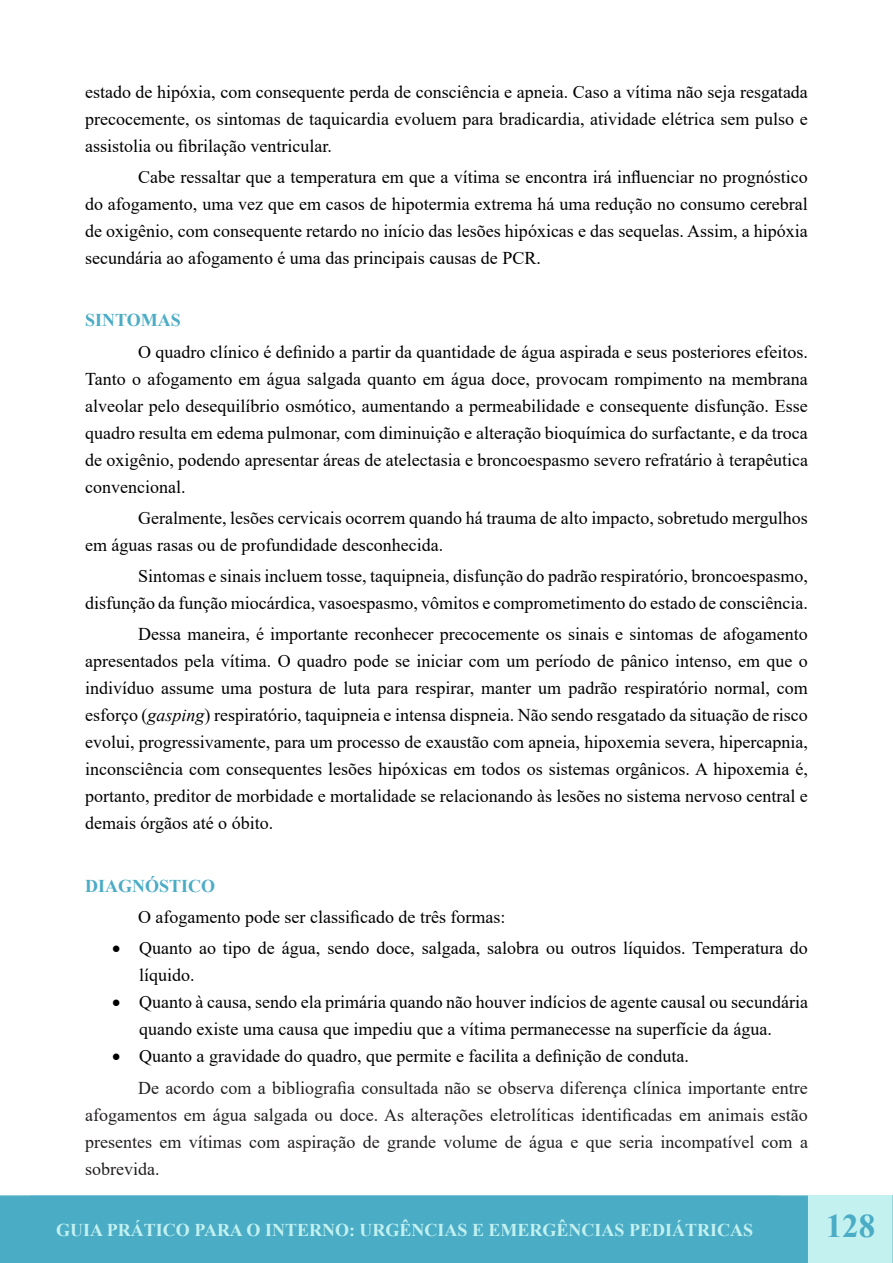
<style>
.page{position:relative;width:893px;height:1263px;background:#fff}
.page>*{position:absolute;margin:0;border:0;box-sizing:border-box;transform-origin:0 0}
.t1{font:700 33px "Times New Roman";color:#4bacc6}
.t2{font:18px/27px "Times New Roman";color:#000;text-align:justify}
.t3{font:18px/27px "Times New Roman";color:#231f20;text-align:justify}
.t4{font:700 18px "Times New Roman";color:#c2f1f0}
.t5{font:700 18px "Times New Roman";color:#4bacc6}
.s1{font-style:italic}
</style>
<div class="page">
<div style="left:0;top:1195px;width:810px;height:68px;background:#4bacc6;border:2px solid #4bacc6"></div>
<div style="left:809px;top:1196px;width:83px;height:66px;background:#c2f1f0"></div>
<div style="left:808px;top:1195px;width:85px;height:68px;border:2px solid #c2f1f0"></div>
<svg style="left:892px;top:1195px;width:1px;height:68px"></svg>
<p class="t2" style="left:85px;top:77px;width:724px">estado de hipóxia, com consequente perda de consciência e apneia. Caso a vítima não seja resgatada precocemente, os sintomas de taquicardia evoluem para bradicardia, atividade elétrica sem pulso e assistolia ou fibrilação ventricular.</p>
<p class="t2" style="left:85px;top:163px;width:724px;text-indent:53px">Cabe ressaltar que a temperatura em que a vítima se encontra irá influenciar no prognóstico do afogamento, uma vez que em casos de hipotermia extrema há uma redução no consumo cerebral de oxigênio, com consequente retardo no início das lesões hipóxicas e das sequelas. Assim, a hipóxia secundária ao afogamento é uma das principais causas de PCR.</p>
<p class="t5" style="left:85px;top:307px;width:97px">SINTOMAS</p>
<p class="t2" style="left:85px;top:337px;width:724px;text-indent:53px">O quadro clínico é definido a partir da quantidade de água aspirada e seus posteriores efeitos.<br>Tanto o afogamento em água salgada quanto em água doce, provocam rompimento na membrana alveolar pelo desequilíbrio osmótico, aumentando a permeabilidade e consequente disfunção. Esse quadro resulta em edema pulmonar, com diminuição e alteração bioquímica do surfactante, e da troca de oxigênio, podendo apresentar áreas de atelectasia e broncoespasmo severo refratário à terapêutica convencional.</p>
<p class="t2" style="left:85px;top:504px;width:724px;text-indent:53px">Geralmente, lesões cervicais ocorrem quando há trauma de alto impacto, sobretudo mergulhos em águas rasas ou de profundidade desconhecida.</p>
<p class="t2" style="left:85px;top:562px;width:724px;text-align:right">Sintomas e sinais incluem tosse, taquipneia, disfunção do padrão respiratório, broncoespasmo, disfunção da função miocárdica, vasoespasmo, vômitos e comprometimento do estado de consciência.</p>
<p class="t2" style="left:85px;top:620px;width:724px;text-indent:53px">Dessa maneira, é importante reconhecer precocemente os sinais e sintomas de afogamento apresentados pela vítima. O quadro pode se iniciar com um período de pânico intenso, em que o indivíduo assume uma postura de luta para respirar, manter um padrão respiratório normal, com esforço (<span class="s1">gasping</span>) respiratório, taquipneia e intensa dispneia. Não sendo resgatado da situação de risco evolui, progressivamente, para um processo de exaustão com apneia, hipoxemia severa, hipercapnia, inconsciência com consequentes lesões hipóxicas em todos os sistemas orgânicos. A hipoxemia é, portanto, preditor de morbidade e mortalidade se relacionando às lesões no sistema nervoso central e demais órgãos até o óbito.</p>
<p class="t5" style="left:85px;top:873px;width:132px">DIAGNÓSTICO</p>
<p class="t2" style="left:138px;top:903px;width:369px">O afogamento pode ser classificado de três formas:</p>
<p class="t2" style="left:139px;top:934px;width:670px;text-indent:-27px">• Quanto ao tipo de água, sendo doce, salgada, salobra ou outros líquidos. Temperatura do líquido.</p>
<p class="t2" style="left:112px;top:988px;width:697px;text-align:center">• Quanto à causa, sendo ela primária quando não houver indícios de agente causal ou secundária quando existe uma causa que impediu que a vítima permanecesse na superfície da água.</p>
<p class="t2" style="left:112px;top:1042px;width:578px">• Quanto a gravidade do quadro, que permite e facilita a definição de conduta.</p>
<p class="t3" style="left:85px;top:1073px;width:724px;text-indent:53px">De acordo com a bibliografia consultada não se observa diferença clínica importante entre afogamentos em água salgada ou doce. As alterações eletrolíticas identificadas em animais estão presentes em vítimas com aspiração de grande volume de água e que seria incompatível com a sobrevida.</p>
<p class="t4" style="left:56px;top:1217px;width:698px">GUIA PRÁTICO PARA O INTERNO: URGÊNCIAS E EMERGÊNCIAS PEDIÁTRICAS</p>
<h1 class="t1" style="left:826px;top:1202px;width:51px">128</h1>
</div>
